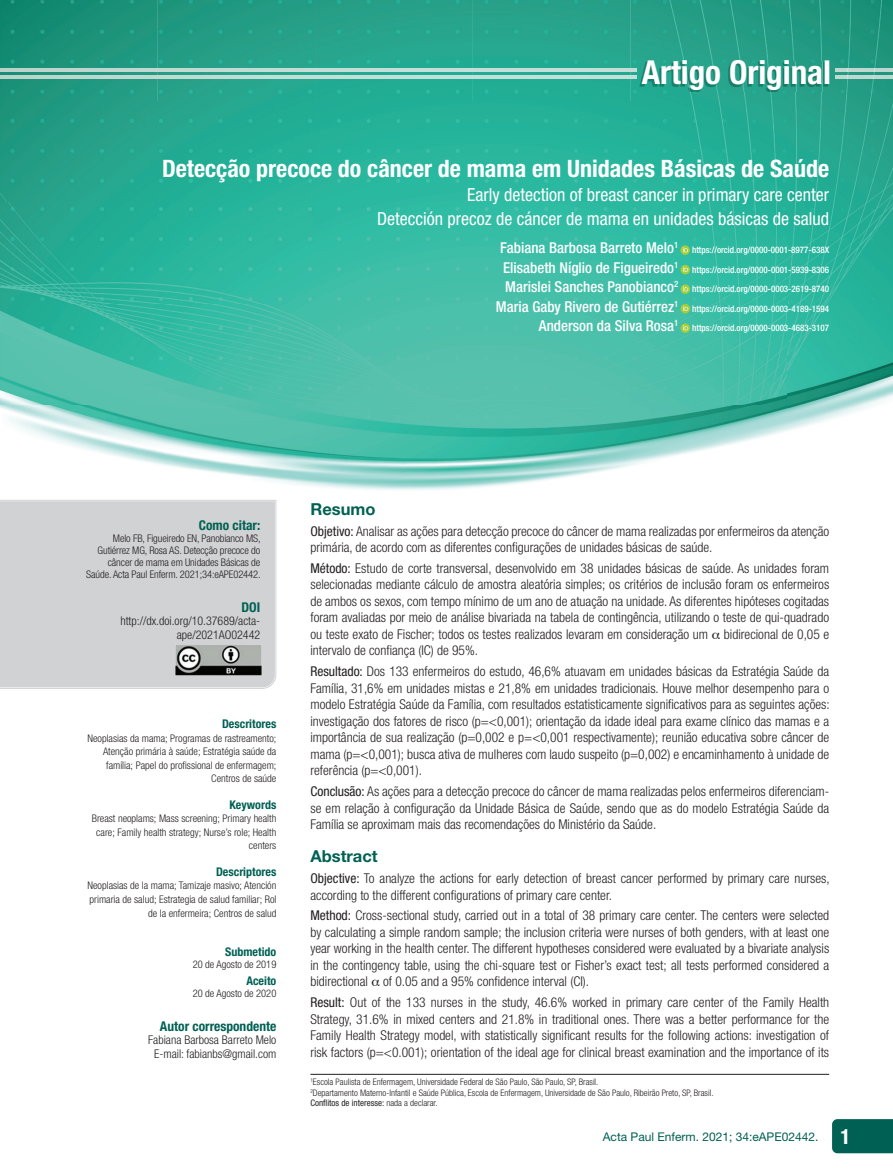
<style>
.page{position:relative;width:893px;height:1170px;background:#fff}
.page>*{position:absolute;margin:0;border:0;box-sizing:border-box;transform-origin:0 0}
.t1{font:700 condensed 33px "Helvetica Neue LT Std";color:#fff}
.t2{font:700 condensed 24px "Helvetica Neue LT Std";color:#fff}
.t3{font:condensed 18px/24px "Helvetica Neue LT Std";color:#fff;text-align:right}
.t4{font:700 16.5px "Helvetica Neue LT Std";color:#006053}
.t5{font:500 condensed 15px "Helvetica Neue LT Std";color:#fff}
.t6{font:300 condensed 13.5px/16.5px "Helvetica Neue LT Std";color:#231f20;text-align:justify}
.t7{font:700 condensed 13.5px "Helvetica Neue LT Std";color:#006053}
.t8{font:300 condensed 12px/13.5px "Helvetica Neue LT Std";color:#231f20;text-align:center}
.t9{font:700 condensed 12px "Helvetica Neue LT Std";color:#006053}
.t10{font:12px "Helvetica Neue LT Std";color:#006053}
.t11{font:300 condensed 10.5px/13.5px "Helvetica Neue LT Std";color:#231f20;text-align:right}
.t12{font:300 condensed 9px/10.5px "Helvetica Neue LT Std";color:#231f20}
.t13{font:500 condensed 9px "Helvetica Neue LT Std";color:#fff}
.s1{font-weight:400}
.s2{font-weight:700;font-stretch:condensed;font-size:21px;color:#fff}
</style>
<div class="page">
<div style="left:832px;top:1119px;width:61px;height:34px;background:#006053"></div>
<img style="left:0;top:0;width:893px;height:490px">
<img style="left:835px;top:75px;width:58px;height:4px">
<img style="left:835px;top:68px;width:58px;height:4px">
<svg style="left:0;top:500px;width:277px;height:189px"></svg>
<div style="left:0;top:501px;width:275px;height:186px;background:#d1d2d4"></div>
<svg style="left:680px;top:245px;width:10px;height:10px"></svg>
<svg style="left:683px;top:247px;width:5px;height:5px"></svg>
<svg style="left:680px;top:265px;width:10px;height:9px"></svg>
<svg style="left:683px;top:266px;width:5px;height:6px"></svg>
<svg style="left:680px;top:284px;width:10px;height:10px"></svg>
<svg style="left:683px;top:286px;width:5px;height:5px"></svg>
<svg style="left:680px;top:304px;width:10px;height:9px"></svg>
<svg style="left:683px;top:305px;width:5px;height:6px"></svg>
<svg style="left:680px;top:323px;width:10px;height:10px"></svg>
<svg style="left:683px;top:325px;width:5px;height:5px"></svg>
<hr style="left:310px;top:1073px;width:519px;height:1px;background:#231f20">
<img style="left:175px;top:644px;width:86px;height:31px">
<img style="left:639px;top:62px;width:188px;height:30px">
<img style="left:0;top:75px;width:637px;height:4px">
<img style="left:0;top:68px;width:637px;height:4px">
<h1 class="t1" style="left:642px;top:52px;width:191px">Artigo Original</h1>
<h2 class="t2" style="left:162px;top:154px;width:669px">Detecção precoce do câncer de mama em Unidades Básicas de Saúde</h2>
<h3 class="t3" style="left:377px;top:183px;width:454px">Early detection of breast cancer in primary care center<br>Detección precoz de cáncer de mama en unidades básicas de salud</h3>
<p class="t5" style="left:500px;top:239px;width:180px">Fabiana Barbosa Barreto Melo<sup>1</sup></p>
<p class="t13" style="left:692px;top:245px;width:139px">https://orcid.org/0000-0001-8977-638X</p>
<p class="t5" style="left:503px;top:258px;width:177px">Elisabeth Níglio de Figueiredo<sup>1</sup></p>
<p class="t13" style="left:692px;top:264px;width:138px">https://orcid.org/0000-0001-5939-8306</p>
<p class="t5" style="left:505px;top:278px;width:175px">Marislei Sanches Panobianco<sup>2</sup></p>
<p class="t13" style="left:692px;top:284px;width:138px">https://orcid.org/0000-0003-2619-8740</p>
<p class="t5" style="left:496px;top:297px;width:184px">Maria Gaby Rivero de Gutiérrez<sup>1</sup></p>
<p class="t13" style="left:692px;top:303px;width:138px">https://orcid.org/0000-0003-4189-1594</p>
<p class="t5" style="left:539px;top:317px;width:141px">Anderson da Silva Rosa<sup>1</sup></p>
<p class="t13" style="left:692px;top:323px;width:138px">https://orcid.org/0000-0003-4683-3107</p>
<p class="t7" style="left:199px;top:517px;width:63px">Como citar:</p>
<p class="t11" style="left:86px;top:532px;width:176px;line-height:12px">Melo FB, Figueiredo EN, Panobianco MS, Gutiérrez MG, Rosa AS. Detecção precoce do câncer de mama em Unidades Básicas de Saúde. Acta Paul Enferm. 2021;34:eAPE02442.</p>
<p class="t7" style="left:241px;top:599px;width:20px">DOI</p>
<p class="t8" style="left:120px;top:614px;width:141px;text-align:right">http://dx.doi.org/10.37689/acta&shy;ape/2021AO02442</p>
<p class="t9" style="left:222px;top:716px;width:56px">Descritores</p>
<p class="t11" style="left:87px;top:731px;width:190px">Neoplasias da mama; Programas de rastreamento; Atenção primária à saúde; Estratégia saúde da família; Papel do profissional de enfermagem; Centros de saúde</p>
<p class="t9" style="left:230px;top:797px;width:48px">Keywords</p>
<p class="t11" style="left:92px;top:811px;width:186px">Breast neoplams; Mass screening; Primary health care; Family health strategy; Nurse’s role; Health centers</p>
<p class="t9" style="left:216px;top:864px;width:62px">Descriptores</p>
<p class="t11" style="left:88px;top:878px;width:190px">Neoplasias de la mama; Tamizaje masivo; Atención primaria de salud; Estrategia de salud familiar; Rol de la enfermeira; Centros de salud</p>
<p class="t9" style="left:225px;top:943px;width:53px">Submetido</p>
<p class="t11" style="left:193px;top:956px;width:85px">20 de Agosto de 2019</p>
<p class="t9" style="left:246px;top:973px;width:31px">Aceito</p>
<p class="t11" style="left:193px;top:986px;width:85px">20 de Agosto de 2020</p>
<p class="t7" style="left:160px;top:1017px;width:118px">Autor correspondente</p>
<p class="t8" style="left:148px;top:1033px;width:130px">Fabiana Barbosa Barreto Melo<br>E-mail: fabianbs@gmail.com</p>
<p class="t4" style="left:310px;top:498px;width:67px">Resumo</p>
<p class="t6" style="left:310px;top:522px;width:520px"><span class="s1">Objetivo:</span> Analisar as ações para detecção precoce do câncer de mama realizadas por enfermeiros da atenção primária, de acordo com as diferentes configurações de unidades básicas de saúde.</p>
<p class="t6" style="left:310px;top:559px;width:520px"><span class="s1">Método:</span> Estudo de corte transversal, desenvolvido em 38 unidades básicas de saúde. As unidades foram selecionadas mediante cálculo de amostra aleatória simples; os critérios de inclusão foram os enfermeiros de ambos os sexos, com tempo mínimo de um ano de atuação na unidade. As diferentes hipóteses cogitadas foram avaliadas por meio de análise bivariada na tabela de contingência, utilizando o teste de qui-quadrado ou teste exato de Fischer; todos os testes realizados levaram em consideração um bidirecional de 0,05 e intervalo de confiança (IC) de 95%.</p>
<p class="t6" style="left:310px;top:663px;width:521px"><span class="s1">Resultado:</span> Dos 133 enfermeiros do estudo, 46,6% atuavam em unidades básicas da Estratégia Saúde da Família, 31,6% em unidades mistas e 21,8% em unidades tradicionais. Houve melhor desempenho para o modelo Estratégia Saúde da Família, com resultados estatisticamente significativos para as seguintes ações: investigação dos fatores de risco (p=&lt;0,001); orientação da idade ideal para exame clínico das mamas e a importância de sua realização (p=0,002 e p=&lt;0,001 respectivamente); reunião educativa sobre câncer de mama (p=&lt;0,001); busca ativa de mulheres com laudo suspeito (p=0,002) e encaminhamento à unidade de referência (p=&lt;0,001).</p>
<p class="t6" style="left:310px;top:782px;width:520px"><span class="s1">Conclusão:</span> As ações para a detecção precoce do câncer de mama realizadas pelos enfermeiros diferenciam&shy;se em relação à configuração da Unidade Básica de Saúde, sendo que as do modelo Estratégia Saúde da Família se aproximam mais das recomendações do Ministério da Saúde.</p>
<p class="t4" style="left:310px;top:846px;width:69px">Abstract</p>
<p class="t6" style="left:310px;top:869px;width:521px"><span class="s1">Objective:</span> To analyze the actions for early detection of breast cancer performed by primary care nurses, according to the different configurations of primary care center.</p>
<p class="t6" style="left:310px;top:907px;width:520px"><span class="s1">Method:</span> Cross-sectional study, carried out in a total of 38 primary care center. The centers were selected by calculating a simple random sample; the inclusion criteria were nurses of both genders, with at least one year working in the health center. The different hypotheses considered were evaluated by a bivariate analysis in the contingency table, using the chi-square test or Fisher’s exact test; all tests performed considered a bidirectional of 0.05 and a 95% confidence interval (CI).</p>
<p class="t6" style="left:310px;top:993px;width:520px"><span class="s1">Result:</span> Out of the 133 nurses in the study, 46.6% worked in primary care center of the Family Health Strategy, 31.6% in mixed centers and 21.8% in traditional ones. There was a better performance for the Family Health Strategy model, with statistically significant results for the following actions: investigation of risk factors (p=&lt;0.001); orientation of the ideal age for clinical breast examination and the importance of its</p>
<p class="t12" style="left:310px;top:1076px;width:405px"><sup>1</sup>Escola Paulista de Enfermagem, Universidade Federal de São Paulo, São Paulo, SP, Brasil.<br><sup>2</sup>Departamento Materno-Infantil e Saúde Pública, Escola de Enfermagem, Universidade de São Paulo, Ribeirão Preto, SP, Brasil.<br><span class="s1">Conflitos de interesse:</span> nada a declarar.</p>
<p class="t10" style="left:603px;top:1129px;width:249px">Acta Paul Enferm. 2021; 34:eAPE02442. <span class="s2">1</span></p>
</div>
